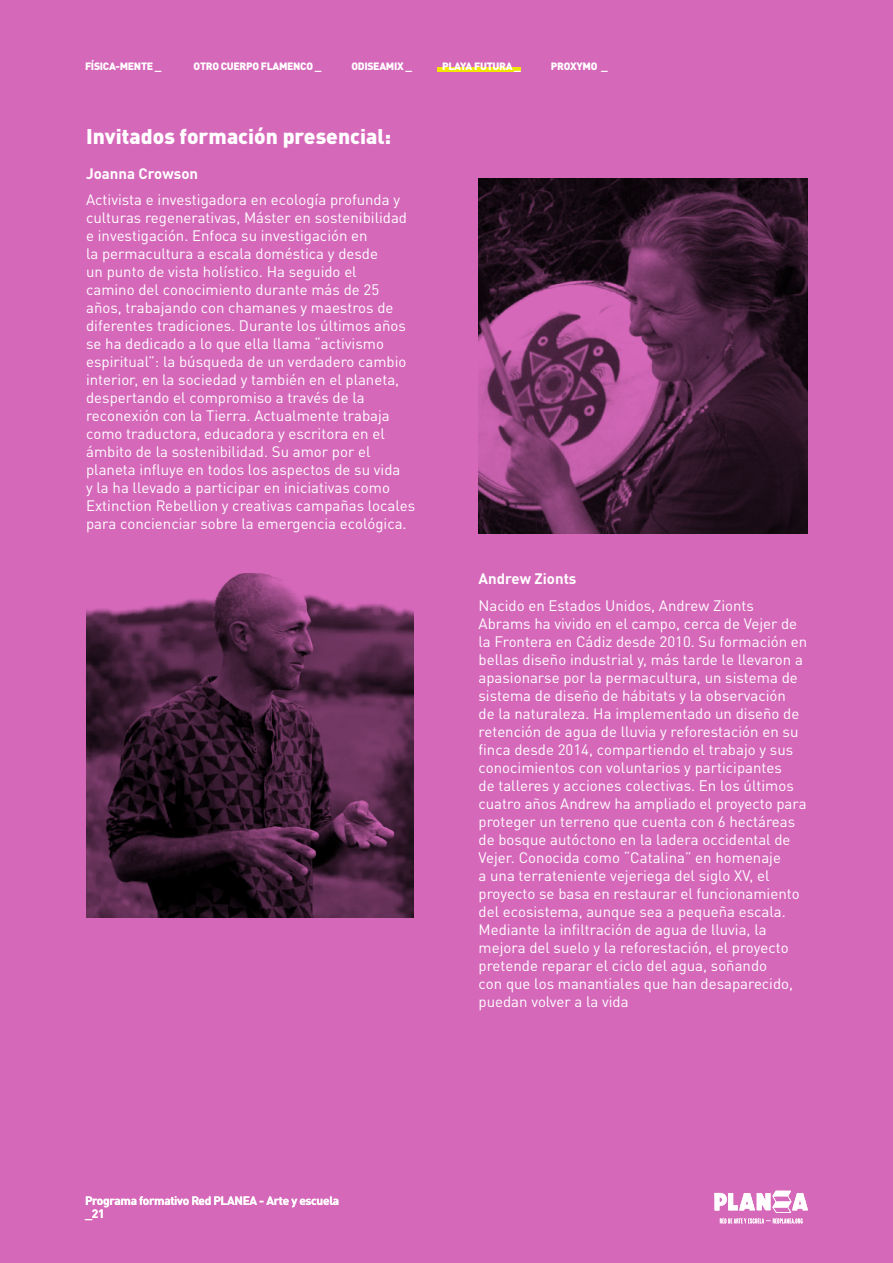
<style>
.page{position:relative;width:893px;height:1263px;background:#d668ba}
.page>*{position:absolute;margin:0;border:0;box-sizing:border-box;transform-origin:0 0}
.t1{font:900 21px "FFDIN Pro";color:#fff}
.t2{font:15px/18px "FFDIN Pro";color:#fff}
.t3{font:700 15px "FFDIN Pro";color:#fff}
.t4{font:700 12px/13.5px "FFDIN Pro";letter-spacing:-.03em;color:#fff}
.t5{font:900 10.5px "FFDIN Pro";letter-spacing:-.03em;color:#fff}
</style>
<div class="page">
<svg style="left:714px;top:1191px;width:94px;height:32px"></svg>
<img style="left:478px;top:179px;width:330px;height:355px">
<img style="left:86px;top:573px;width:327px;height:345px">
<hr style="left:437px;top:68px;width:83px;height:4px;background:#f2e600">
<p class="t5" style="left:85px;top:57px;width:78px">FÍSICA-MENTE _</p>
<p class="t5" style="left:194px;top:57px;width:129px">OTRO CUERPO FLAMENCO _</p>
<p class="t5" style="left:351px;top:57px;width:62px">ODISEAMIX _</p>
<p class="t5" style="left:442px;top:57px;width:80px">PLAYA FUTURA _</p>
<p class="t5" style="left:551px;top:57px;width:58px">PROXYMO _</p>
<h1 class="t1" style="left:86px;top:118px;width:307px">Invitados formación presencial:</h1>
<p class="t3" style="left:86px;top:161px;width:113px">Joanna Crowson</p>
<p class="t2" style="left:86px;top:189px;width:331px">Activista e investigadora en ecología profunda y culturas regenerativas, Máster en sostenibilidad e investigación. Enfoca su investigación en<br>la permacultura a escala doméstica y desde<br>un punto de vista holístico. Ha seguido el<br>camino del conocimiento durante más de 25 años, trabajando con chamanes y maestros de diferentes tradiciones. Durante los últimos años se ha dedicado a lo que ella llama “activismo espiritual”: la búsqueda de un verdadero cambio interior, en la sociedad y también en el planeta, despertando el compromiso a través de la reconexión con la Tierra. Actualmente trabaja como traductora, educadora y escritora en el ámbito de la sostenibilidad. Su amor por el planeta influye en todos los aspectos de su vida<br>y la ha llevado a participar en iniciativas como Extinction Rebellion y creativas campañas locales para concienciar sobre la emergencia ecológica.</p>
<p class="t3" style="left:478px;top:566px;width:99px">Andrew Zionts</p>
<p class="t2" style="left:478px;top:595px;width:330px">Nacido en Estados Unidos, Andrew Zionts Abrams ha vivido en el campo, cerca de Vejer de la Frontera en Cádiz desde 2010. Su formación en bellas diseño industrial y, más tarde le llevaron a apasionarse por la permacultura, un sistema de sistema de diseño de hábitats y la observación<br>de la naturaleza. Ha implementado un diseño de retención de agua de lluvia y reforestación en su finca desde 2014, compartiendo el trabajo y sus conocimientos con voluntarios y participantes<br>de talleres y acciones colectivas. En los últimos cuatro años Andrew ha ampliado el proyecto para proteger un terreno que cuenta con 6 hectáreas de bosque autóctono en la ladera occidental de Vejer. Conocida como “Catalina” en homenaje<br>a una terrateniente vejeriega del siglo XV, el proyecto se basa en restaurar el funcionamiento del ecosistema, aunque sea a pequeña escala.<br>Mediante la infiltración de agua de lluvia, la mejora del suelo y la reforestación, el proyecto pretende reparar el ciclo del agua, soñando<br>con que los manantiales que han desaparecido, puedan volver a la vida</p>
<p class="t4" style="left:85px;top:1192px;width:256px">Programa formativo Red PLANEA - Arte y escuela _21</p>
</div>
